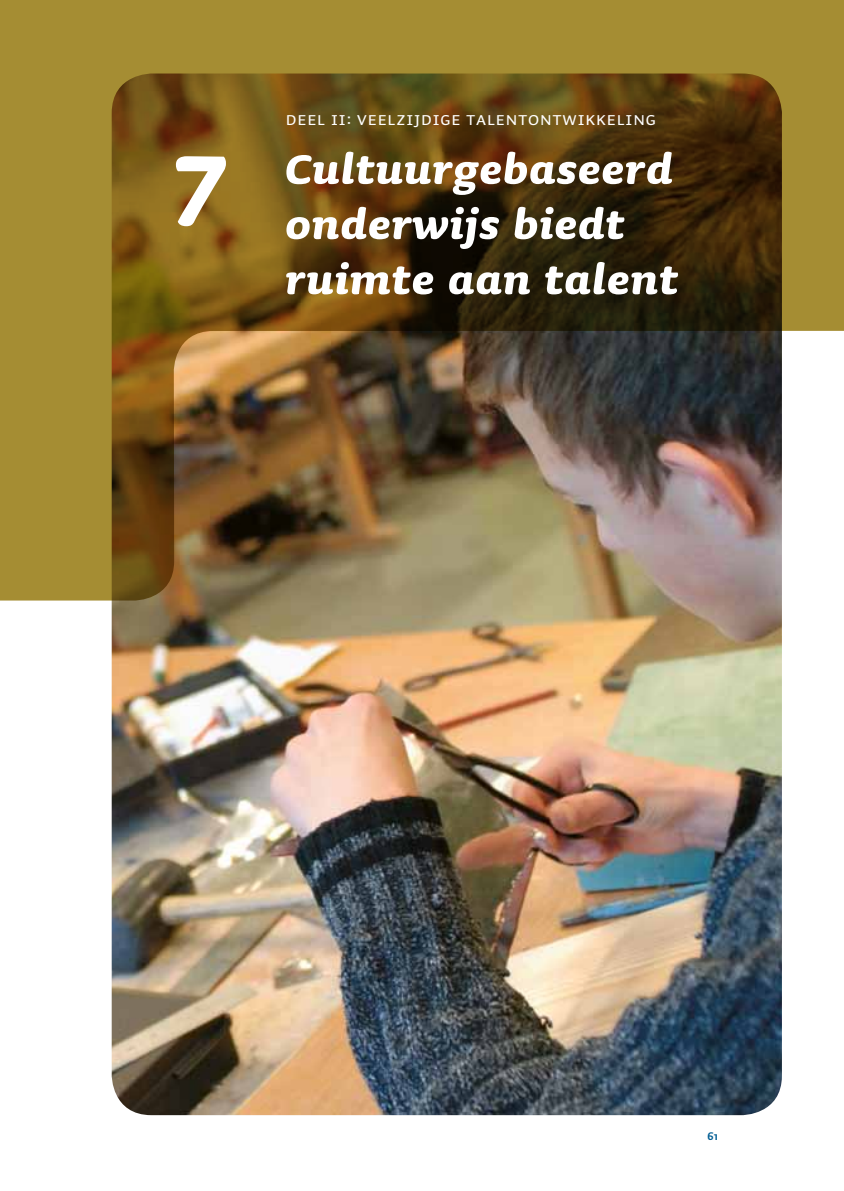
<style>
.page{position:relative;width:844px;height:1191px;background:#fff}
.page>*{position:absolute;margin:0;border:0;box-sizing:border-box;transform-origin:0 0}
.t1{font:italic 700 126px "Sauna";color:#fff}
.t2{font:italic 700 52.5px/55.1px "Sauna";letter-spacing:.025em;color:#fff}
.t3{font:19.25px "Auto 1 Regular Sm Cp";letter-spacing:.015em;color:#fff}
.t4{font:700 12.25px "Auto 1";color:#005d93}
</style>
<div class="page">
<img style="left:112px;top:600px;width:669px;height:515px">
<img style="left:0;top:0;width:843px;height:600px">
<p class="t3" style="left:285px;top:110px;width:372px">Deel II: veelzijdige talentontwikkeling</p>
<h1 class="t1" style="left:174px;top:106px;width:54px">7</h1>
<p class="t2" style="left:285px;top:141px;width:394px">Cultuurgebaseerd onderwijs biedt ruimte aan talent</p>
<p class="t4" style="left:707px;top:1127px;width:12px">61</p>
</div>
